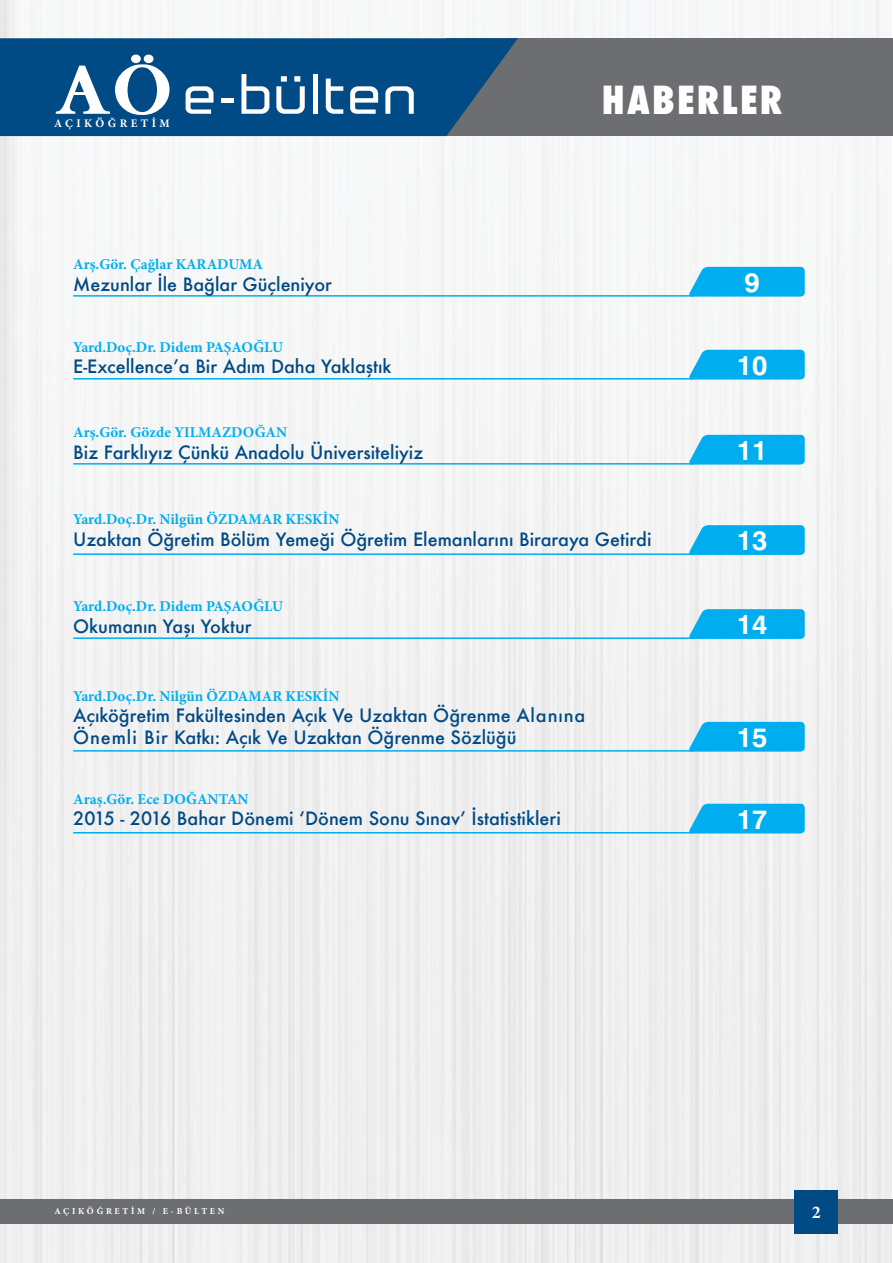
<style>
.page{position:relative;width:893px;height:1263px;background:#fff}
.page>*{position:absolute;margin:0;border:0;box-sizing:border-box;transform-origin:0 0}
.t1{font:800 condensed 37.8px "Futura";letter-spacing:.06em;color:#fff}
.t2{font:700 27px "Swiss 721 BT";color:#fff}
.t3{font:500 18px/21.6px "Futura";color:#004a85}
.t4{font:700 18px "Minion Pro";color:#fff}
.t5{font:700 15px "Minion Pro";color:#00aeef}
.t6{font:700 11.55px "Minion Pro";letter-spacing:.3em;color:#fff}
.t7{font:700 9px "Minion Pro";letter-spacing:.3em;color:#fff}
</style>
<div class="page">
<div style="left:0;top:0;width:892px;height:1263px;background:#f2f2f2"></div>
<div style="left:0;top:1199px;width:892px;height:25px;background:#6d6e71"></div>
<div style="left:795px;top:1190px;width:43px;height:43px;background:#004a85"></div>
<div style="left:446px;top:38px;width:447px;height:98px;background:#6d6e71"></div>
<svg style="left:0;top:38px;width:518px;height:98px;background:#0a4d83"></svg>
<svg style="left:186px;top:86px;width:28px;height:28px"></svg>
<hr style="left:221px;top:98px;width:12px;height:4px;background:#fff">
<svg style="left:241px;top:74px;width:28px;height:40px"></svg>
<svg style="left:276px;top:76px;width:29px;height:38px"></svg>
<div style="left:313px;top:74px;width:5px;height:40px;background:#fff"></div>
<svg style="left:326px;top:79px;width:17px;height:35px"></svg>
<svg style="left:350px;top:86px;width:28px;height:28px"></svg>
<svg style="left:385px;top:86px;width:29px;height:28px"></svg>
<svg style="left:55px;top:64px;width:115px;height:52px"></svg>
<div style="left:131px;top:55px;width:10px;height:8px;background:#fff;border-radius:50%"></div>
<div style="left:144px;top:55px;width:10px;height:8px;background:#fff;border-radius:50%"></div>
<svg style="left:688px;top:350px;width:117px;height:29px;background:#11b3ef"></svg>
<hr style="left:73px;top:378px;width:620px;height:1px;background:#00aeef">
<svg style="left:688px;top:435px;width:117px;height:30px;background:#14b3ef"></svg>
<hr style="left:73px;top:463px;width:620px;height:2px;background:#00aeef">
<svg style="left:688px;top:804px;width:117px;height:29px;background:#10b2ee"></svg>
<hr style="left:73px;top:832px;width:620px;height:1px;background:#00aeef">
<svg style="left:688px;top:609px;width:117px;height:30px;background:#12b3ef"></svg>
<hr style="left:73px;top:637px;width:620px;height:2px;background:#00aeef">
<svg style="left:688px;top:525px;width:117px;height:30px;background:#12b3ef"></svg>
<hr style="left:73px;top:553px;width:620px;height:2px;background:#00aeef">
<svg style="left:688px;top:722px;width:117px;height:30px;background:#13b3ee"></svg>
<hr style="left:73px;top:750px;width:620px;height:2px;background:#00aeef">
<svg style="left:688px;top:267px;width:117px;height:30px;background:#14b3ef"></svg>
<hr style="left:73px;top:295px;width:620px;height:2px;background:#00aeef">
<p class="t6" style="left:54px;top:116px;width:117px">AÇIKÖĞRETİM</p>
<p class="t5" style="left:73px;top:254px;width:191px">Arş.Gör. Çağlar KARADUMA</p>
<p class="t3" style="left:73px;top:273px;width:260px">Mezunlar İle Bağlar Güçleniyor</p>
<p class="t5" style="left:73px;top:336px;width:211px">Yard.Doç.Dr. Didem PAŞAOĞLU</p>
<p class="t3" style="left:73px;top:356px;width:320px">E-Excellence’a Bir Adım Daha Yaklaştık</p>
<p class="t5" style="left:73px;top:421px;width:216px">Arş.Gör. Gözde YILMAZDOĞAN</p>
<p class="t3" style="left:73px;top:441px;width:351px">Biz Farklıyız Çünkü Anadolu Üniversiteliyiz</p>
<h1 class="t1" style="left:602px;top:74px;width:182px">HABERLER</h1>
<h2 class="t2" style="left:744px;top:266px;width:17px">9</h2>
<h2 class="t2" style="left:737px;top:349px;width:32px">10</h2>
<h2 class="t2" style="left:737px;top:434px;width:32px">11</h2>
<p class="t5" style="left:73px;top:509px;width:268px">Yard.Doç.Dr. Nilgün ÖZDAMAR KESKİN</p>
<p class="t3" style="left:73px;top:528px;width:580px">Uzaktan Öğretim Bölüm Yemeği Öğretim Elemanlarını Biraraya Getirdi</p>
<p class="t5" style="left:73px;top:596px;width:211px">Yard.Doç.Dr. Didem PAŞAOĞLU</p>
<p class="t3" style="left:73px;top:615px;width:180px">Okumanın Yaşı Yoktur</p>
<p class="t5" style="left:73px;top:685px;width:268px">Yard.Doç.Dr. Nilgün ÖZDAMAR KESKİN</p>
<p class="t3" style="left:73px;top:704px;width:514px">Açıköğretim Fakültesinden Açık Ve Uzaktan Öğrenme Alanına<br>Önemli Bir Katkı: Açık Ve Uzaktan Öğrenme Sözlüğü</p>
<p class="t5" style="left:73px;top:788px;width:177px">Araş.Gör. Ece DOĞANTAN</p>
<p class="t3" style="left:73px;top:807px;width:489px">2015 - 2016 Bahar Dönemi ‘Dönem Sonu Sınav’ İstatistikleri</p>
<h2 class="t2" style="left:737px;top:524px;width:32px">13</h2>
<h2 class="t2" style="left:737px;top:608px;width:32px">14</h2>
<h2 class="t2" style="left:737px;top:721px;width:32px">15</h2>
<h2 class="t2" style="left:737px;top:803px;width:32px">17</h2>
<p class="t7" style="left:54px;top:1204px;width:172px">AÇIKÖĞRETİM / E-BÜLTEN</p>
<p class="t4" style="left:812px;top:1199px;width:10px">2</p>
</div>
